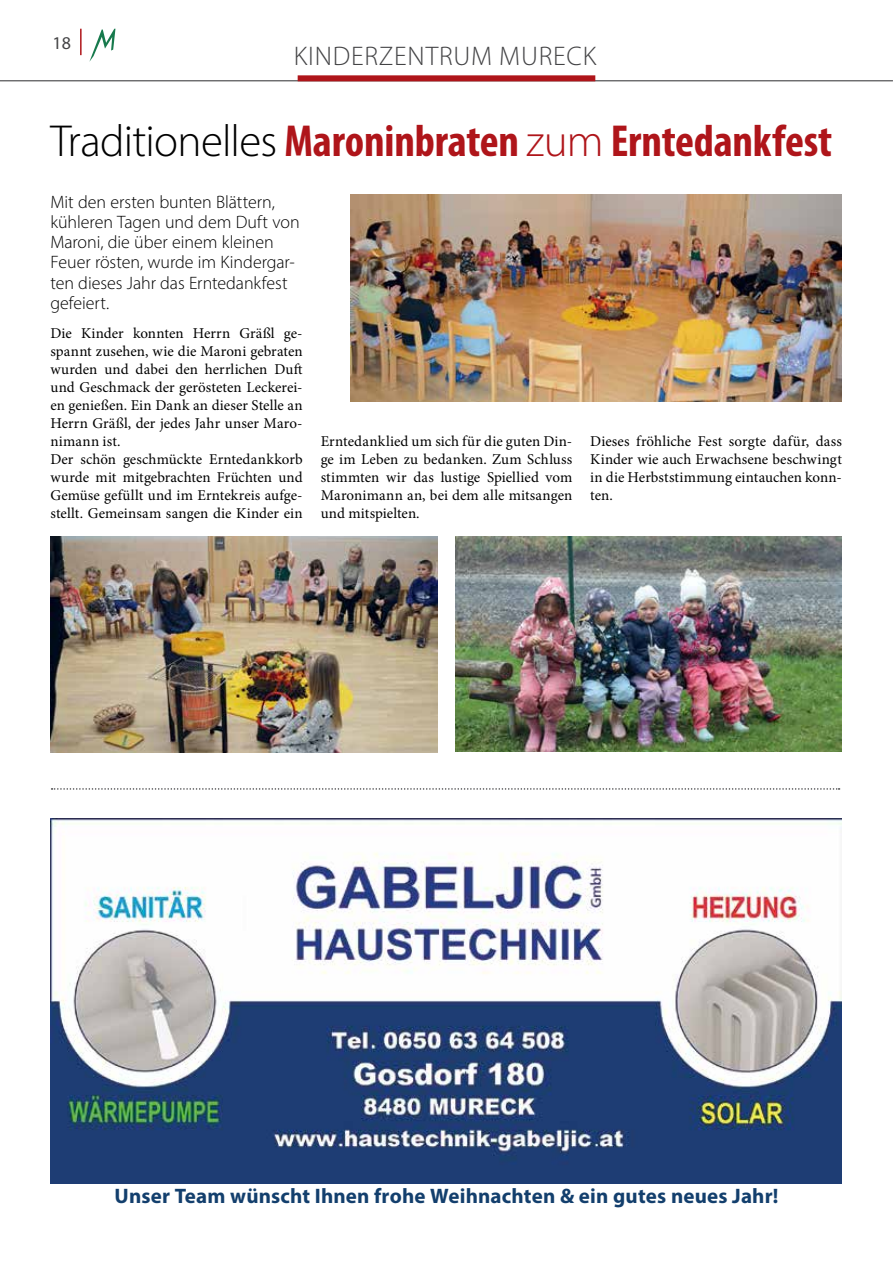
<style>
.page{position:relative;width:893px;height:1263px;background:#fff}
.page>*{position:absolute;margin:0;border:0;box-sizing:border-box;transform-origin:0 0}
.t1{font:700 condensed 45px "Myriad Pro";letter-spacing:-.005em;color:#af151a}
.t2{font:300 27px "Myriad Pro";letter-spacing:.03em;color:#434345}
.t3{font:700 21px "Myriad Pro";letter-spacing:.005em;color:#133f6d}
.t4{font:300 18px/20.2px "Myriad Pro";letter-spacing:-.005em;color:#000}
.t5{font:18px "Myriad Pro";color:#434345}
.t6{font:15px/18px "Minion Pro";letter-spacing:.005em;color:#000;text-align:justify}
.s1{font-weight:300;font-stretch:normal;color:#000}
.s2{font-weight:300;font-stretch:normal}
</style>
<div class="page">
<hr style="left:0;top:80px;width:893px;height:1px;background:#434345">
<div style="left:298px;top:75px;width:297px;height:6px;background:#af151a"></div>
<hr style="left:80px;top:29px;width:2px;height:26px;background:#af151a">
<svg style="left:89px;top:29px;width:26px;height:33px"></svg>
<img style="left:350px;top:194px;width:492px;height:208px">
<img style="left:50px;top:536px;width:387px;height:216px">
<img style="left:455px;top:536px;width:387px;height:215px">
<img style="left:50px;top:819px;width:791px;height:365px">
<svg style="left:52px;top:788px;width:788px;height:2px"></svg>
<p class="t5" style="left:53px;top:31px;width:20px">18</p>
<h2 class="t2" style="left:294px;top:40px;width:304px">KINDERZENTRUM MURECK</h2>
<h1 class="t1" style="left:50px;top:113px;width:783px"><span class="s1">Traditionelles</span> Maroninbraten <span class="s2">zum</span> Erntedankfest</h1>
<p class="t4" style="left:50px;top:191px;width:251px">Mit den ersten bunten Blättern, kühleren Tagen und dem Duft von<br>Maroni, die über einem kleinen<br>Feuer rösten, wurde im Kindergar&shy;ten dieses Jahr das Erntedankfest gefeiert.</p>
<p class="t6" style="left:50px;top:324px;width:254px;text-align:left">Die Kinder konnten Herrn Gräßl ge&shy;spannt zusehen, wie die Maroni gebraten wurden und dabei den herrlichen Duft und Geschmack der gerösteten Leckerei&shy;en genießen. Ein Dank an dieser Stelle an Herrn Gräßl, der jedes Jahr unser Maro&shy;nimann ist.<br>Der schön geschmückte Erntedankkorb wurde mit mitgebrachten Früchten und Gemüse gefüllt und im Erntekreis aufge&shy;stellt. Gemeinsam sangen die Kinder ein</p>
<p class="t6" style="left:321px;top:432px;width:253px">Erntedanklied um sich für die guten Din&shy;ge im Leben zu bedanken. Zum Schluss stimmten wir das lustige Spiellied vom Maronimann an, bei dem alle mitsangen und mitspielten.</p>
<p class="t6" style="left:590px;top:432px;width:253px">Dieses fröhliche Fest sorgte dafür, dass Kinder wie auch Erwachsene beschwingt in die Herbststimmung eintauchen konn&shy;ten.</p>
<h3 class="t3" style="left:115px;top:1182px;width:665px">Unser Team wünscht Ihnen frohe Weihnachten &amp; ein gutes neues Jahr!</h3>
</div>
